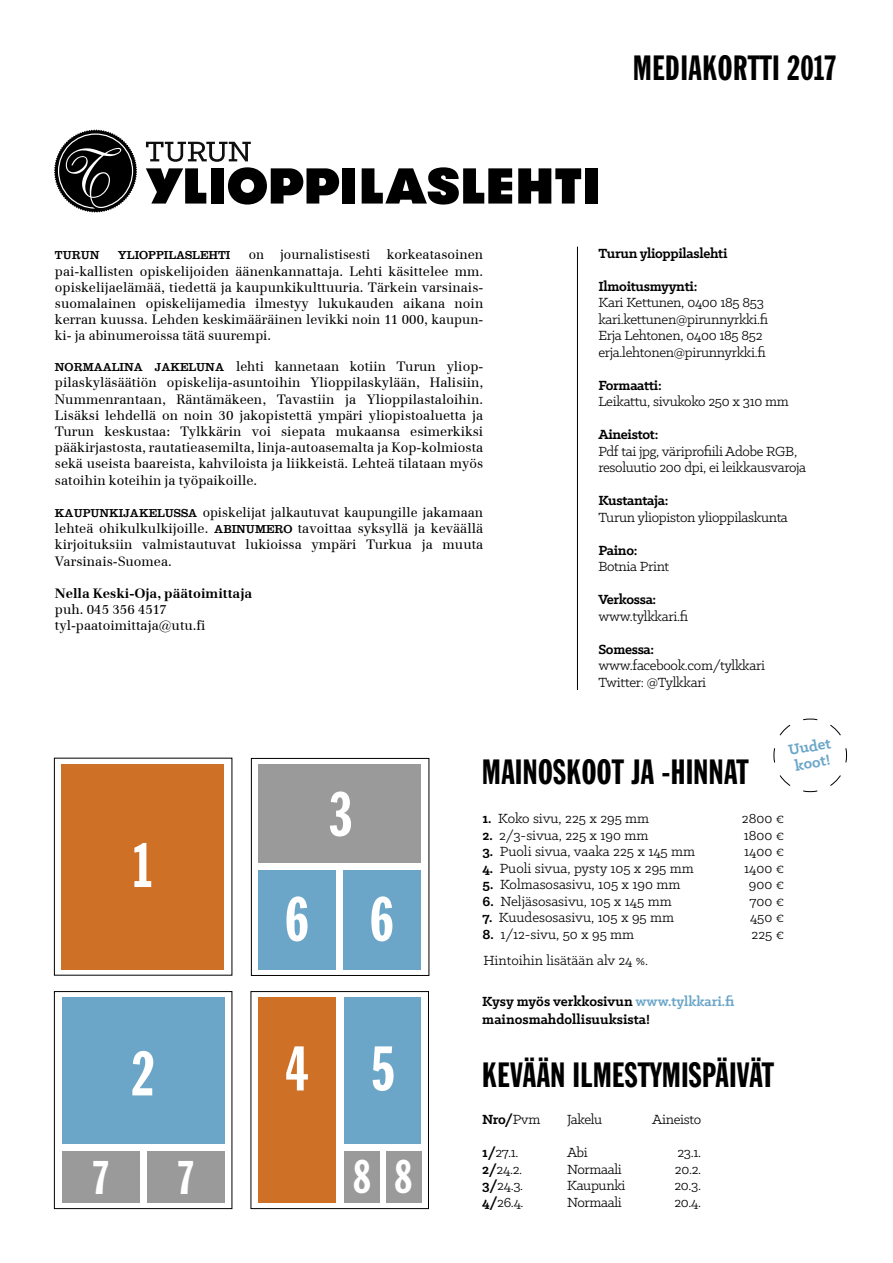
<style>
.page{position:relative;width:893px;height:1263px;background:#fff}
.page>*{position:absolute;margin:0;border:0;box-sizing:border-box;transform-origin:0 0}
.t1{font:61.95px/105px "Franklin Gothic Std Extra Cond";color:#fff;text-align:center}
.t2{font:46.5px "Franklin Gothic Std Extra Cond";color:#fff}
.t3{font:34.5px "Franklin Gothic Std Extra Cond";letter-spacing:.015em;color:#000}
.t4{font:700 16.5px/16.5px "Klinic Slab";color:#6ba6c8}
.t5{font:15px/16.5px "Klinic Slab";letter-spacing:-.02em;color:#000}
.t6{font:15px/16.5px "Klinic Slab";color:#000;text-align:right}
.t7{font:700 15px "Klinic Slab";letter-spacing:-.02em;color:#000}
.t8{font:700 15px/18px "Klinic Slab";color:#000}
.t9{font:13.5px/16.2px "Emona";color:#000;text-align:justify}
.t10{font:700 13.5px "Emona";color:#000}
.t11{font:12px "Clarendon LT Std";color:#000}
.s1{font-family:"Clarendon LT Std";font-size:12px}
.s2{font-weight:700}
.s3{color:#6ba6c8}
.s4{font-weight:400}
</style>
<div class="page">
<svg style="left:54px;top:129px;width:83px;height:84px"></svg>
<div style="left:342px;top:168px;width:13px;height:36px;background:#000"></div>
<svg style="left:362px;top:167px;width:150px;height:38px"></svg>
<svg style="left:518px;top:168px;width:63px;height:36px"></svg>
<div style="left:585px;top:168px;width:13px;height:36px;background:#000"></div>
<svg style="left:146px;top:142px;width:193px;height:63px"></svg>
<div style="left:54px;top:991px;width:178px;height:218px;border:1px solid #000"></div>
<div style="left:62px;top:1151px;width:77px;height:51px;background:#9a9a9a"></div>
<div style="left:62px;top:997px;width:163px;height:147px;background:#6ba6c8"></div>
<div style="left:147px;top:1151px;width:78px;height:51px;background:#9a9a9a"></div>
<div style="left:251px;top:991px;width:178px;height:218px;border:1px solid #000"></div>
<div style="left:344px;top:1151px;width:35px;height:51px;background:#9a9a9a"></div>
<div style="left:258px;top:997px;width:78px;height:206px;background:#cf7027"></div>
<div style="left:386px;top:1151px;width:35px;height:51px;background:#9a9a9a"></div>
<div style="left:344px;top:997px;width:77px;height:147px;background:#6ba6c8"></div>
<div style="left:61px;top:764px;width:163px;height:205px;background:#cf7027"></div>
<div style="left:258px;top:870px;width:78px;height:99px;background:#6ba6c8"></div>
<div style="left:251px;top:758px;width:178px;height:218px;border:1px solid #000"></div>
<div style="left:258px;top:764px;width:163px;height:99px;background:#9a9a9a"></div>
<div style="left:343px;top:870px;width:78px;height:99px;background:#6ba6c8"></div>
<hr style="left:577px;top:247px;width:1px;height:443px;background:#000">
<svg style="left:773px;top:718px;width:74px;height:74px"></svg>
<p class="t9" style="left:55px;top:247px;width:430px;text-indent:194px">on journalistisesti korkeatasoinen pai-kallisten opiskelijoiden äänenkannattaja. Lehti käsittelee mm. opiskelijaelämää, tiedettä ja kaupunkikulttuuria. Tärkein varsinais&shy;suomalainen opiskelijamedia ilmestyy lukukauden aikana noin kerran kuussa. Lehden keskimääräinen levikki noin 11 000, kaupun&shy;ki- ja abinumeroissa tätä suurempi.</p>
<p class="t9" style="left:55px;top:358px;width:430px"><span class="s1">NORMAALINA JAKELUNA</span> lehti kannetaan kotiin Turun yliop&shy;pilaskyläsäätiön opiskelija-asuntoihin Ylioppilaskylään, Halisiin, Nummenrantaan, Räntämäkeen, Tavastiin ja Ylioppilastaloihin.<br>Lisäksi lehdellä on noin 30 jakopistettä ympäri yliopistoaluetta ja Turun keskustaa: Tylkkärin voi siepata mukaansa esimerkiksi pääkirjastosta, rautatieasemilta, linja-autoasemalta ja Kop-kolmiosta sekä useista baareista, kahviloista ja liikkeistä. Lehteä tilataan myös satoihin koteihin ja työpaikoille.</p>
<p class="t9" style="left:55px;top:504px;width:430px"><span class="s1">KAUPUNKIJAKELUSSA</span> opiskelijat jalkautuvat kaupungille jakamaan lehteä ohikulkulkijoille. <span class="s1">ABINUMERO</span> tavoittaa syksyllä ja keväällä kirjoituksiin valmistautuvat lukioissa ympäri Turkua ja muuta Varsinais-Suomea.</p>
<p class="t10" style="left:55px;top:585px;width:199px">Nella Keski-Oja, päätoimittaja</p>
<p class="t9" style="left:55px;top:601px;width:152px">puh. 045 356 4517 tyl-paatoimittaja@utu.fi</p>
<p class="t11" style="left:55px;top:248px;width:46px">TURUN</p>
<p class="t11" style="left:118px;top:248px;width:114px">YLIOPPILASLEHTI</p>
<h3 class="t3" style="left:633px;top:50px;width:204px">MEDIAKORTTI 2017</h3>
<p class="t7" style="left:598px;top:243px;width:131px">Turun ylioppilaslehti</p>
<p class="t7" style="left:598px;top:276px;width:100px">Ilmoitusmyynti:</p>
<p class="t5" style="left:598px;top:294px;width:171px">Kari Kettunen, 0400 185 853 kari.kettunen@pirunnyrkki.fi<br>Erja Lehtonen, 0400 185 852 erja.lehtonen@pirunnyrkki.fi</p>
<p class="t7" style="left:598px;top:375px;width:65px">Formaatti:</p>
<p class="t5" style="left:598px;top:393px;width:192px">Leikattu, sivukoko 250 x 310 mm</p>
<p class="t7" style="left:598px;top:425px;width:61px">Aineistot:</p>
<p class="t5" style="left:598px;top:443px;width:209px">Pdf tai jpg, väriprofiili Adobe RGB, resoluutio 200 dpi, ei leikkausvaroja</p>
<p class="t7" style="left:598px;top:491px;width:72px">Kustantaja:</p>
<p class="t5" style="left:598px;top:509px;width:191px">Turun yliopiston ylioppilaskunta</p>
<p class="t7" style="left:598px;top:540px;width:41px">Paino:</p>
<p class="t5" style="left:598px;top:558px;width:72px">Botnia Print</p>
<p class="t7" style="left:598px;top:590px;width:59px">Verkossa:</p>
<p class="t5" style="left:598px;top:608px;width:91px">www.tylkkari.fi</p>
<p class="t7" style="left:598px;top:639px;width:57px">Somessa:</p>
<p class="t5" style="left:598px;top:657px;width:168px">www.facebook.com/tylkkari<br>Twitter: @Tylkkari</p>
<h1 class="t1" style="left:134px;top:815px;width:19px">1</h1>
<h1 class="t1" style="left:285px;top:764px;width:110px">3<br>6 6</h1>
<h1 class="t1" style="left:132px;top:1023px;width:23px">2</h1>
<h1 class="t1" style="left:286px;top:1018px;width:109px">4 5</h1>
<h2 class="t2" style="left:94px;top:1152px;width:16px">7</h2>
<h2 class="t2" style="left:178px;top:1152px;width:16px">7</h2>
<h2 class="t2" style="left:353px;top:1151px;width:60px">8 8</h2>
<p class="t4" style="left:787px;top:742px;width:44px;rotate:-10deg">Uudet koot!</p>
<h3 class="t3" style="left:482px;top:753px;width:267px">MAINOSKOOT JA -HINNAT</h3>
<p class="t6" style="left:482px;top:810px;width:168px"><span class="s2">1.</span> Koko sivu, 225 x 295 mm</p>
<p class="t6" style="left:482px;top:826px;width:168px"><span class="s2">2.</span> 2/3-sivua, 225 x 190 mm</p>
<p class="t6" style="left:482px;top:843px;width:214px"><span class="s2">3.</span> Puoli sivua, vaaka 225 x 145 mm</p>
<p class="t6" style="left:482px;top:859px;width:213px"><span class="s2">4.</span> Puoli sivua, pysty 105 x 295 mm</p>
<p class="t6" style="left:482px;top:876px;width:199px"><span class="s2">5.</span> Kolmasosasivu, 105 x 190 mm</p>
<p class="t6" style="left:482px;top:892px;width:191px"><span class="s2">6.</span> Neljäsosasivu, 105 x 145 mm</p>
<p class="t6" style="left:482px;top:909px;width:193px"><span class="s2">7.</span> Kuudesosasivu, 105 x 95 mm</p>
<p class="t6" style="left:482px;top:925px;width:153px"><span class="s2">8.</span> 1/12-sivu, 50 x 95 mm</p>
<p class="t6" style="left:742px;top:810px;width:44px">2800 €<br>1800 €<br>1400 €<br>1400 €<br>900 €<br>700 €<br>450 €<br>225 €</p>
<p class="t6" style="left:483px;top:951px;width:166px">Hintoihin lisätään alv 24 %.</p>
<p class="t8" style="left:482px;top:992px;width:254px">Kysy myös verkkosivun <span class="s3">www.tylkkari.fi </span>mainosmahdollisuuksista!</p>
<h3 class="t3" style="left:482px;top:1056px;width:293px">KEVÄÄN ILMESTYMISPÄIVÄT</h3>
<p class="t7" style="left:482px;top:1110px;width:60px">Nro/<span class="s4">Pvm</span></p>
<p class="t5" style="left:482px;top:1144px;width:43px"><span class="s2">1/</span>27.1.<br><span class="s2">2/</span>24.2.<br><span class="s2">3/</span>24.3.<br><span class="s2">4/</span>26.4.</p>
<p class="t5" style="left:567px;top:1111px;width:37px">Jakelu</p>
<p class="t5" style="left:567px;top:1144px;width:60px">Abi<br>Normaali<br>Kaupunki<br>Normaali</p>
<p class="t5" style="left:652px;top:1111px;width:50px">Aineisto</p>
<p class="t5" style="left:674px;top:1144px;width:28px;text-align:justify">23.1.<br>20.2.<br>20.3.<br>20.4.</p>
</div>
